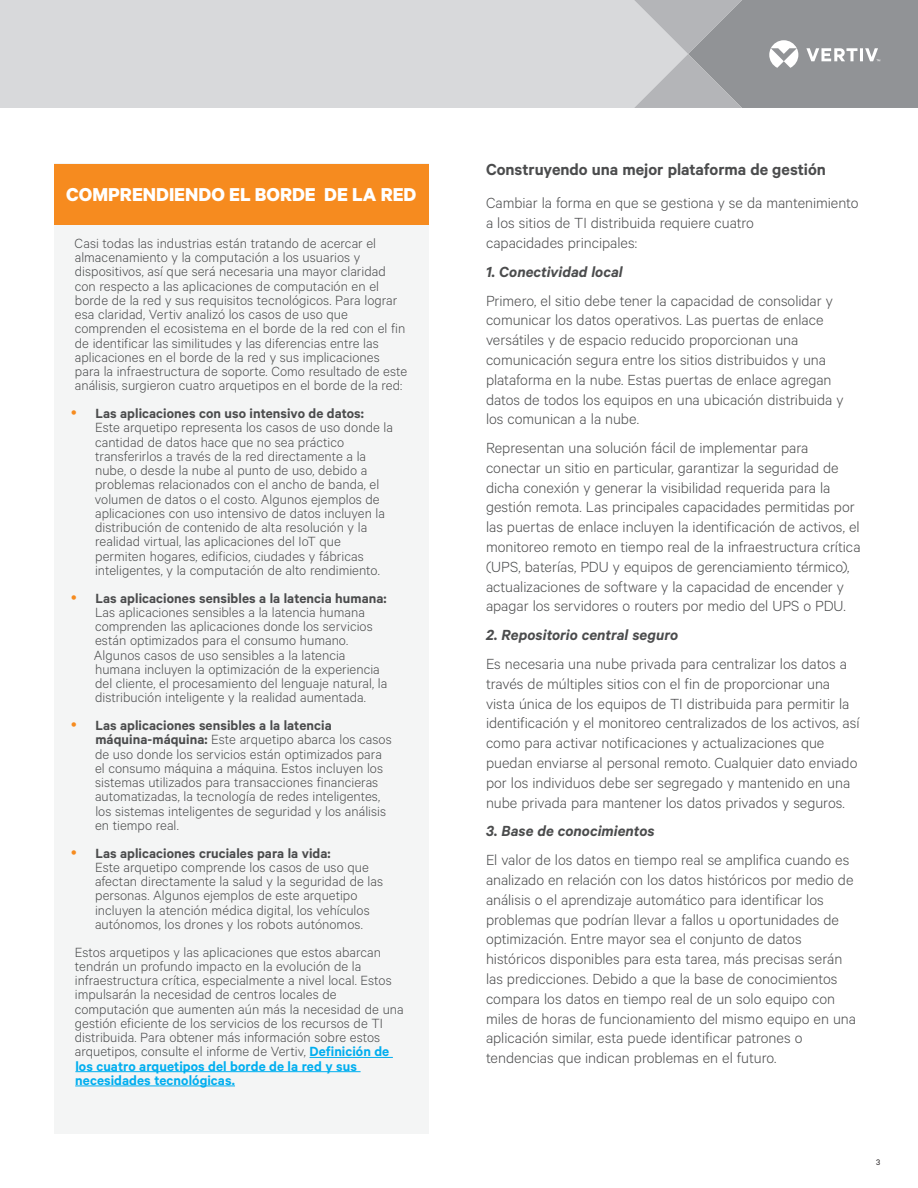
<style>
.page{position:relative;width:918px;height:1188px;background:#fff}
.page>*{position:absolute;margin:0;border:0;box-sizing:border-box;transform-origin:0 0}
.t1{font:700 21px "Calibre";color:#fff}
.t2{font:600 18px "Calibre";color:#4b4c4d}
.t3{font:300 16.5px/19.8px "Calibre";color:#4b4c4d}
.t4{font:italic 600 16.5px "Calibre";color:#4b4c4d}
.t5{font:300 15px/14.2px "Calibre";color:#4b4c4d}
.t6{font:600 15px "Calibre";letter-spacing:.005em;color:#4b4c4d}
.t7{font:9px "Calibre";color:#231f20}
.s1{font-weight:600}
.s2{font-weight:600;color:#00aeef}
</style>
<div class="page">
<div style="left:0;top:0;width:634px;height:108px;background:#d8d9db"></div>
<svg style="left:634px;top:0;width:284px;height:108px;background:#a1a3a6"></svg>
<div style="left:54px;top:163px;width:375px;height:971px;background:#f4f5f5"></div>
<hr style="left:310px;top:1057px;width:83px;height:1px;background:#00aeef">
<hr style="left:75px;top:1071px;width:286px;height:1px;background:#00aeef">
<hr style="left:75px;top:1086px;width:160px;height:1px;background:#00aeef">
<div style="left:54px;top:164px;width:375px;height:61px;background:#f68b1f"></div>
<h1 class="t1" style="left:66px;top:182px;width:352px">COMPRENDIENDO EL BORDE DE LA RED</h1>
<p class="t5" style="left:75px;top:235px;width:334px">Casi todas las industrias están tratando de acercar el almacenamiento y la computación a los usuarios y dispositivos, así que será necesaria una mayor claridad con respecto a las aplicaciones de computación en el borde de la red y sus requisitos tecnológicos. Para lograr esa claridad, Vertiv analizó los casos de uso que comprenden el ecosistema en el borde de la red con el fin de identificar las similitudes y las diferencias entre las aplicaciones en el borde de la red y sus implicaciones para la infraestructura de soporte. Como resultado de este análisis, surgieron cuatro arquetipos en el borde de la red:</p>
<p class="t6" style="left:95px;top:405px;width:270px">Las aplicaciones con uso intensivo de datos:</p>
<p class="t5" style="left:95px;top:420px;width:300px">Este arquetipo representa los casos de uso donde la cantidad de datos hace que no sea práctico transferirlos a través de la red directamente a la nube, o desde la nube al punto de uso, debido a problemas relacionados con el ancho de banda, el volumen de datos o el costo. Algunos ejemplos de aplicaciones con uso intensivo de datos incluyen la distribución de contenido de alta resolución y la realidad virtual, las aplicaciones del IoT que permiten hogares, edificios, ciudades y fábricas inteligentes, y la computación de alto rendimiento.</p>
<p class="t6" style="left:95px;top:589px;width:293px">Las aplicaciones sensibles a la latencia humana:</p>
<p class="t5" style="left:94px;top:604px;width:295px">Las aplicaciones sensibles a la latencia humana comprenden las aplicaciones donde los servicios están optimizados para el consumo humano.<br>Algunos casos de uso sensibles a la latencia humana incluyen la optimización de la experiencia del cliente, el procesamiento del lenguaje natural, la distribución inteligente y la realidad aumentada.</p>
<p class="t5" style="left:95px;top:718px;width:298px"><span class="s1">Las aplicaciones sensibles a la latencia máquina-máquina:</span> Este arquetipo abarca los casos de uso donde los servicios están optimizados para el consumo máquina a máquina. Estos incluyen los sistemas utilizados para transacciones financieras automatizadas, la tecnología de redes inteligentes, los sistemas inteligentes de seguridad y los análisis en tiempo real.</p>
<p class="t6" style="left:95px;top:844px;width:237px">Las aplicaciones cruciales para la vida:</p>
<p class="t5" style="left:95px;top:859px;width:290px">Este arquetipo comprende los casos de uso que afectan directamente la salud y la seguridad de las personas. Algunos ejemplos de este arquetipo incluyen la atención médica digital, los vehículos autónomos, los drones y los robots autónomos.</p>
<p class="t5" style="left:75px;top:944px;width:330px">Estos arquetipos y las aplicaciones que estos abarcan tendrán un profundo impacto en la evolución de la infraestructura crítica, especialmente a nivel local. Estos impulsarán la necesidad de centros locales de computación que aumenten aún más la necesidad de una gestión eficiente de los servicios de los recursos de TI distribuida. Para obtener más información sobre estos arquetipos, consulte el informe de Vertiv, <span class="s2">Definición de los cuatro arquetipos del borde de la red y sus necesidades tecnológicas.</span></p>
<p class="t2" style="left:486px;top:159px;width:341px">Construyendo una mejor plataforma de gestión</p>
<p class="t3" style="left:486px;top:193px;width:374px">Cambiar la forma en que se gestiona y se da mantenimiento a los sitios de TI distribuida requiere cuatro<br>capacidades principales:</p>
<p class="t4" style="left:486px;top:262px;width:138px">1. Conectividad local</p>
<p class="t3" style="left:486px;top:290px;width:359px">Primero, el sitio debe tener la capacidad de consolidar y comunicar los datos operativos. Las puertas de enlace versátiles y de espacio reducido proporcionan una comunicación segura entre los sitios distribuidos y una plataforma en la nube. Estas puertas de enlace agregan datos de todos los equipos en una ubicación distribuida y los comunican a la nube.</p>
<p class="t3" style="left:486px;top:437px;width:376px">Representan una solución fácil de implementar para conectar un sitio en particular, garantizar la seguridad de dicha conexión y generar la visibilidad requerida para la gestión remota. Las principales capacidades permitidas por las puertas de enlace incluyen la identificación de activos, el monitoreo remoto en tiempo real de la infraestructura crítica (UPS, baterías, PDU y equipos de gerenciamiento térmico), actualizaciones de software y la capacidad de encender y apagar los servidores o routers por medio del UPS o PDU.</p>
<p class="t4" style="left:486px;top:625px;width:194px">2. Repositorio central seguro</p>
<p class="t3" style="left:486px;top:653px;width:375px">Es necesaria una nube privada para centralizar los datos a través de múltiples sitios con el fin de proporcionar una vista única de los equipos de TI distribuida para permitir la identificación y el monitoreo centralizados de los activos, así como para activar notificaciones y actualizaciones que puedan enviarse al personal remoto. Cualquier dato enviado por los individuos debe ser segregado y mantenido en una nube privada para mantener los datos privados y seguros.</p>
<p class="t4" style="left:486px;top:822px;width:170px">3. Base de conocimientos</p>
<p class="t3" style="left:486px;top:850px;width:372px">El valor de los datos en tiempo real se amplifica cuando es analizado en relación con los datos históricos por medio de análisis o el aprendizaje automático para identificar los problemas que podrían llevar a fallos u oportunidades de optimización. Entre mayor sea el conjunto de datos históricos disponibles para esta tarea, más precisas serán las predicciones. Debido a que la base de conocimientos compara los datos en tiempo real de un solo equipo con miles de horas de funcionamiento del mismo equipo en una aplicación similar, esta puede identificar patrones o tendencias que indican problemas en el futuro.</p>
<p class="t7" style="left:876px;top:1157px;width:6px">3</p>
</div>
